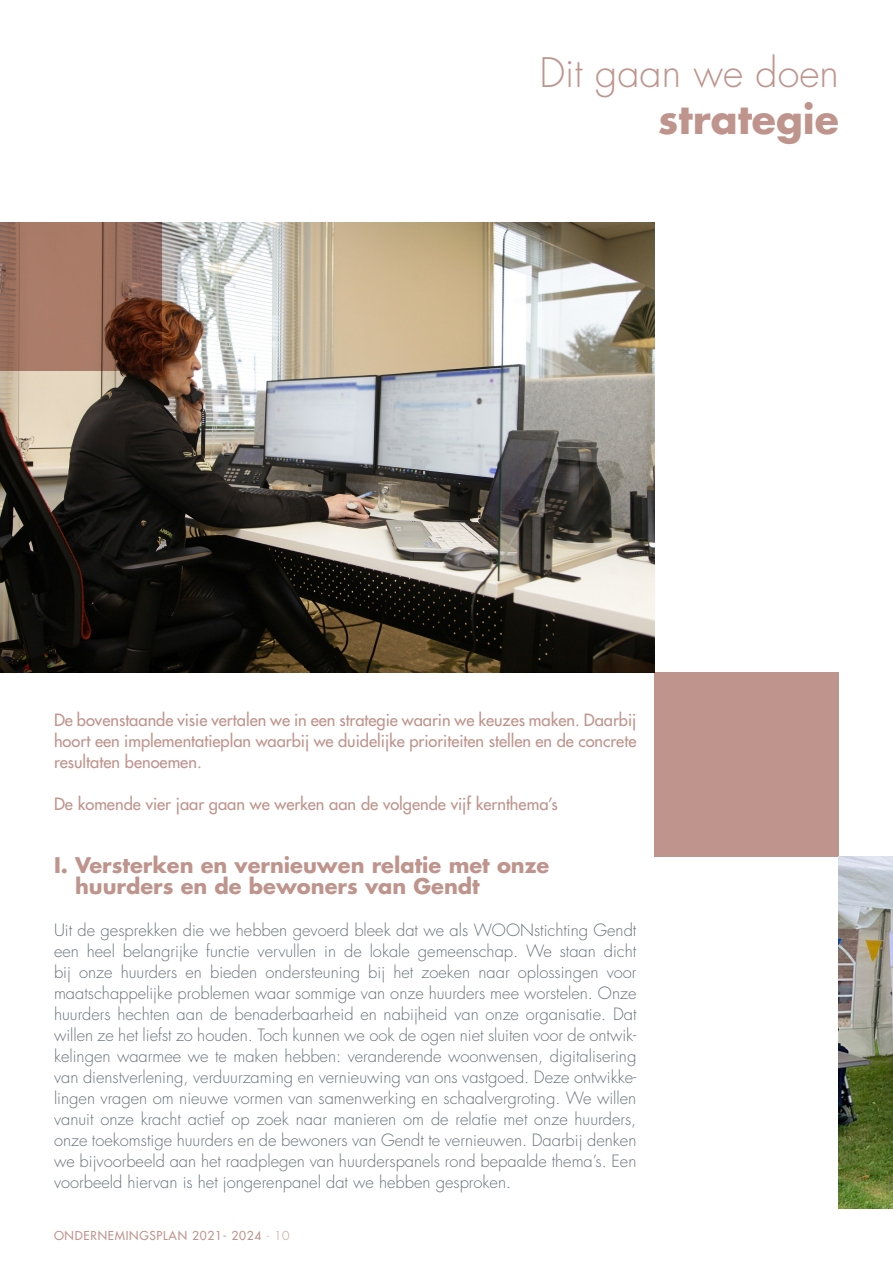
<style>
.page{position:relative;width:893px;height:1263px;background:#fff}
.page>*{position:absolute;margin:0;border:0;box-sizing:border-box;transform-origin:0 0}
.t1{font:300 39.6px "Futura Std";color:#bf948c}
.t2{font:700 39.6px "Futura Std";color:#bf948c}
.t3{font:700 21px "Futura Std";color:#bf948c}
.t4{font:300 16.5px/21px "Futura Std";color:#687379;text-align:justify}
.t5{font:500 16.5px/21px "Futura Std";color:#bf948c;text-align:justify}
.t6{font:500 12px "Futura Std";letter-spacing:.06em;color:#bf948c}
.s1{font-weight:300}
</style>
<div class="page">
<div style="left:655px;top:673px;width:184px;height:184px;background:#bf948c"></div>
<img style="left:838px;top:857px;width:55px;height:352px">
<img style="left:0;top:222px;width:655px;height:451px">
<svg style="left:0;top:222px;width:162px;height:149px;background:#906655"></svg>
<p class="t1" style="left:539px;top:48px;width:301px">Dit gaan we doen</p>
<p class="t2" style="left:658px;top:93px;width:182px">strategie</p>
<p class="t5" style="left:54px;top:710px;width:584px">De bovenstaande visie vertalen we in een strategie waarin we keuzes maken. Daarbij hoort een implementatieplan waarbij we duidelijke prioriteiten stellen en de concrete resultaten benoemen.</p>
<p class="t5" style="left:54px;top:794px;width:505px">De komende vier jaar gaan we werken aan de volgende vijf kernthema’s</p>
<p class="t3" style="left:54px;top:851px;width:497px">I. Versterken en vernieuwen relatie met onze</p>
<p class="t3" style="left:75px;top:872px;width:406px">huurders en de bewoners van Gendt</p>
<p class="t4" style="left:54px;top:920px;width:584px">Uit de gesprekken die we hebben gevoerd bleek dat we als WOONstichting Gendt een heel belangrijke functie vervullen in de lokale gemeenschap. We staan dicht bij onze huurders en bieden ondersteuning bij het zoeken naar oplossingen voor maatschappelijke problemen waar sommige van onze huurders mee worstelen. Onze huurders hechten aan de benaderbaarheid en nabijheid van onze organisatie. Dat willen ze het liefst zo houden. Toch kunnen we ook de ogen niet sluiten voor de ontwik&shy;kelingen waarmee we te maken hebben: veranderende woonwensen, digitalisering van dienstverlening, verduurzaming en vernieuwing van ons vastgoed. Deze ontwikke&shy;lingen vragen om nieuwe vormen van samenwerking en schaalvergroting. We willen vanuit onze kracht actief op zoek naar manieren om de relatie met onze huurders, onze toekomstige huurders en de bewoners van Gendt te vernieuwen. Daarbij denken we bijvoorbeeld aan het raadplegen van huurderspanels rond bepaalde thema’s. Een voorbeeld hiervan is het jongerenpanel dat we hebben gesproken.</p>
<p class="t6" style="left:54px;top:1228px;width:237px">ONDERNEMINGSPLAN 2021- 2024 <span class="s1">- 10</span></p>
</div>
